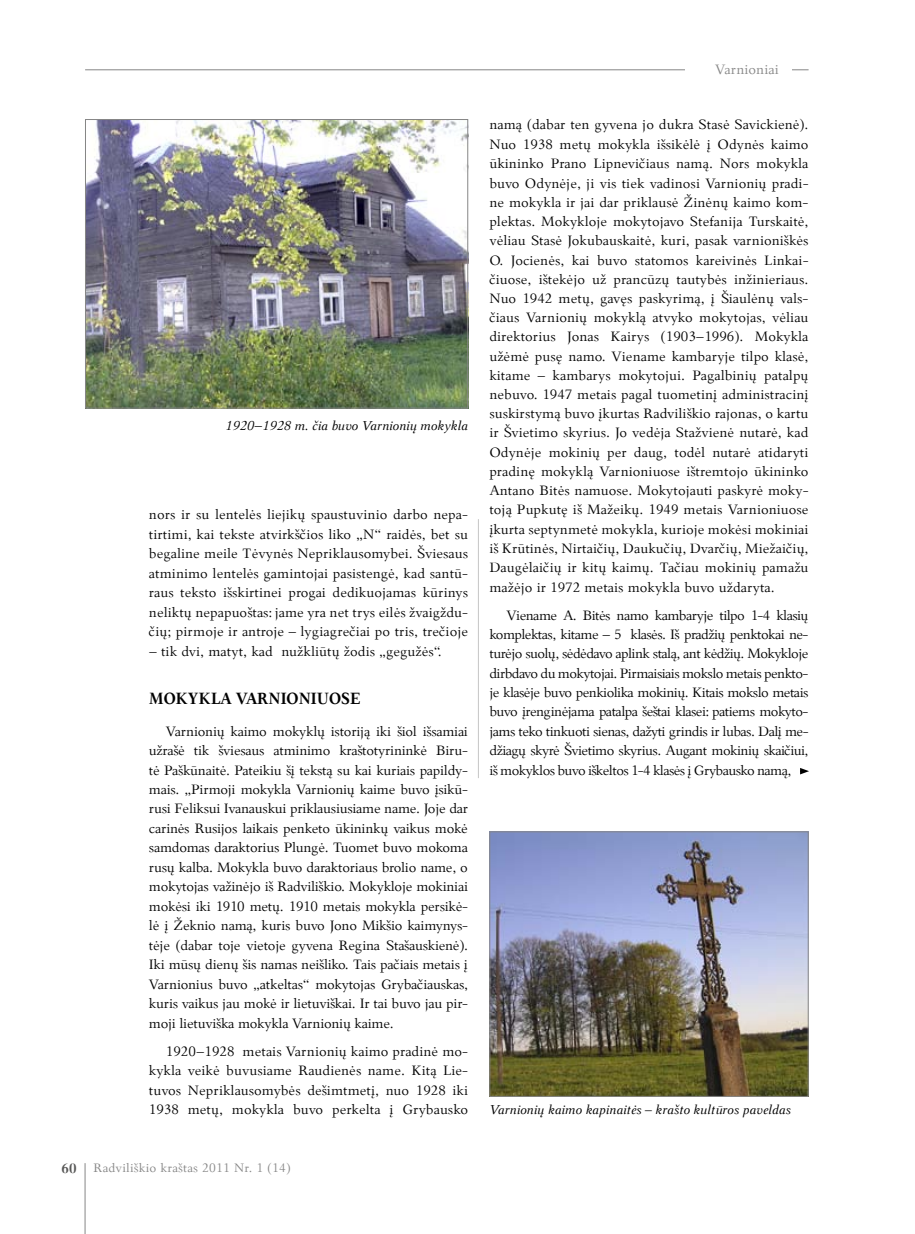
<style>
.page{position:relative;width:915px;height:1234px;background:#fff}
.page>*{position:absolute;margin:0;border:0;box-sizing:border-box;transform-origin:0 0}
.t1{font:700 18px "Palemonas";color:#000;scale:.85 1}
.t2{font:15px/19.2px "Palemonas";color:#000;text-align:justify}
.t3{font:15px "Palemonas";color:#868686}
.t4{font:italic 14.25px "Palemonas";color:#000}
.t5{font:13.5px "Palemonas";letter-spacing:.015em;color:#868686}
.s1{font-style:normal;font-size:15px}
.s2{font-weight:700;font-size:15px;color:#585857}
</style>
<div class="page">
<hr style="left:85px;top:69px;width:723px;height:1px;background:#868686">
<hr style="left:85px;top:1162px;width:1px;height:71px;background:#868686">
<img style="left:491px;top:833px;width:315px;height:261px">
<div style="left:489px;top:831px;width:319px;height:265px;border:1px solid #868686"></div>
<svg style="left:800px;top:768px;width:8px;height:6px"></svg>
<hr style="left:478px;top:519px;width:1px;height:259px;background:#c5c5c5">
<div style="left:685px;top:64px;width:106px;height:11px;background:#fff"></div>
<img style="left:87px;top:121px;width:379px;height:285px">
<div style="left:85px;top:119px;width:383px;height:289px;border:1px solid #868686"></div>
<p class="t4" style="left:225px;top:416px;width:244px">1920<span class="s1">–</span>1928 m. čia buvo Varnionių mokykla</p>
<p class="t2" style="left:149px;top:504px;width:320px">nors ir su lentelės liejikų spaustuvinio darbo nepa&shy;tirtimi, kai tekste atvirkščios liko „N“ raidės, bet su begaline meile Tėvynės Nepriklausomybei. Šviesaus atminimo lentelės gamintojai pasistengė, kad santū&shy;raus teksto išskirtinei progai dedikuojamas kūrinys neliktų nepapuoštas: jame yra net trys eilės žvaigždu&shy;čių; pirmoje ir antroje – lygiagrečiai po tris, trečioje</p>
<p class="t2" style="left:149px;top:641px;width:294px">– tik dvi, matyt, kad nužkliūtų žodis „gegužės“.</p>
<p class="t1" style="left:149px;top:686px;width:73px">MOKYKLA</p>
<p class="t1" style="left:236px;top:686px;width:25px">VARNIONIUOSE</p>
<p class="t2" style="left:149px;top:721px;width:320px;text-indent:17px">Varnionių kaimo mokyklų istoriją iki šiol išsamiai užrašė tik šviesaus atminimo kraštotyrininkė Biru&shy;tė Paškūnaitė. Pateikiu šį tekstą su kai kuriais papildy&shy;mais. „Pirmoji mokykla Varnionių kaime buvo įsikū&shy;rusi Feliksui Ivanauskui priklausiusiame name. Joje dar carinės Rusijos laikais penketo ūkininkų vaikus mokė samdomas daraktorius Plungė. Tuomet buvo mokoma rusų kalba. Mokykla buvo daraktoriaus brolio name, o mokytojas važinėjo iš Radviliškio. Mokykloje mokiniai mokėsi iki 1910 metų. 1910 metais mokykla persikė&shy;lė į Žeknio namą, kuris buvo Jono Mikšio kaimynys&shy;tėje (dabar toje vietoje gyvena Regina Stašauskienė).<br>Iki mūsų dienų šis namas neišliko. Tais pačiais metais į Varnionius buvo „atkeltas“ mokytojas Grybačiauskas, kuris vaikus jau mokė ir lietuviškai. Ir tai buvo jau pir&shy;moji lietuviška mokykla Varnionių kaime.</p>
<p class="t2" style="left:149px;top:1040px;width:320px;text-indent:17px">1920–1928 metais Varnionių kaimo pradinė mo&shy;kykla veikė buvusiame Raudienės name. Kitą Lie&shy;tuvos Nepriklausomybės dešimtmetį, nuo 1928 iki 1938 metų, mokykla buvo perkelta į Grybausko</p>
<p class="t5" style="left:61px;top:1158px;width:230px"><span class="s2">60</span> Radviliškio kraštas 2011 Nr. 1 (14)</p>
<p class="t3" style="left:715px;top:60px;width:65px">Varnioniai</p>
<p class="t2" style="left:489px;top:114px;width:320px">namą (dabar ten gyvena jo dukra Stasė Savickienė).<br>Nuo 1938 metų mokykla išsikėlė į Odynės kaimo ūkininko Prano Lipnevičiaus namą. Nors mokykla buvo Odynėje, ji vis tiek vadinosi Varnionių pradi&shy;ne mokykla ir jai dar priklausė Žinėnų kaimo kom&shy;plektas. Mokykloje mokytojavo Stefanija Turskaitė, vėliau Stasė Jokubauskaitė, kuri, pasak varnioniškės O. Jocienės, kai buvo statomos kareivinės Linkai&shy;čiuose, ištekėjo už prancūzų tautybės inžinieriaus.<br>Nuo 1942 metų, gavęs paskyrimą, į Šiaulėnų vals&shy;čiaus Varnionių mokyklą atvyko mokytojas, vėliau direktorius Jonas Kairys (1903–1996). Mokykla užėmė pusę namo. Viename kambaryje tilpo klasė, kitame – kambarys mokytojui. Pagalbinių patalpų nebuvo. 1947 metais pagal tuometinį administracinį suskirstymą buvo įkurtas Radviliškio rajonas, o kartu ir Švietimo skyrius. Jo vedėja Stažvienė nutarė, kad Odynėje mokinių per daug, todėl nutarė atidaryti pradinę mokyklą Varnioniuose ištremtojo ūkininko Antano Bitės namuose. Mokytojauti paskyrė moky&shy;toją Pupkutę iš Mažeikų. 1949 metais Varnioniuose įkurta septynmetė mokykla, kurioje mokėsi mokiniai iš Krūtinės, Nirtaičių, Daukučių, Dvarčių, Miežaičių, Daugėlaičių ir kitų kaimų. Tačiau mokinių pamažu mažėjo ir 1972 metais mokykla buvo uždaryta.</p>
<p class="t2" style="left:489px;top:604px;width:320px;text-indent:17px">Viename A. Bitės namo kambaryje tilpo 1-4 klasių komplektas, kitame – 5 klasės. Iš pradžių penktokai ne&shy;turėjo suolų, sėdėdavo aplink stalą, ant kėdžių. Mokykloje dirbdavo du mokytojai. Pirmaisiais mokslo metais penkto&shy;je klasėje buvo penkiolika mokinių. Kitais mokslo metais buvo įrenginėjama patalpa šeštai klasei: patiems mokyto&shy;jams teko tinkuoti sienas, dažyti grindis ir lubas. Dalį me&shy;džiagų skyrė Švietimo skyrius. Augant mokinių skaičiui, iš mokyklos buvo iškeltos 1-4 klasės į Grybausko namą,</p>
<p class="t4" style="left:489px;top:1099px;width:303px">Varnionių kaimo kapinaitės – krašto kultūros paveldas</p>
</div>
